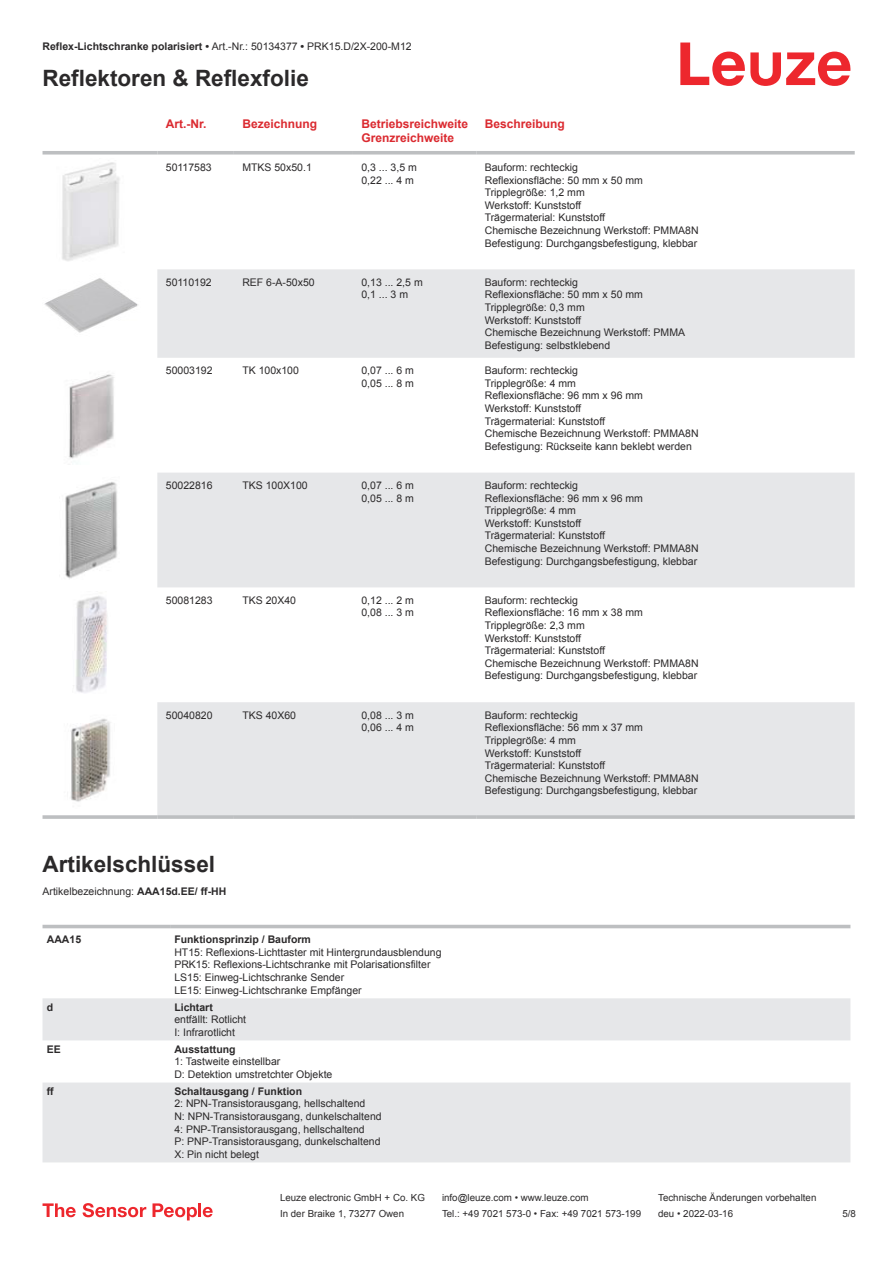
<style>
.page{position:relative;width:893px;height:1263px;background:#fff}
.page>*{position:absolute;margin:0;border:0;box-sizing:border-box;transform-origin:0 0}
.t1{font:700 22.5px "Arial";color:#2b292a}
.t2{font:700 12px/14.4px "Arial";color:#db2a30}
.t3{font:10.5px/12.6px "Arial";color:#2b292a}
.t4{font:700 10.5px "Arial";color:#2b292a}
.t5{font:9.75px "Arial";color:#2b292a}
.s1{font-weight:700}
</style>
<div class="page">
<svg style="left:680px;top:43px;width:170px;height:43px"></svg>
<svg style="left:157px;top:269px;width:698px;height:546px;fill:#e6e7e9"></svg>
<svg style="left:43px;top:151px;width:114px;height:4px"></svg>
<svg style="left:157px;top:151px;width:77px;height:4px"></svg>
<svg style="left:234px;top:151px;width:119px;height:4px"></svg>
<svg style="left:353px;top:151px;width:123px;height:4px"></svg>
<svg style="left:476px;top:151px;width:379px;height:4px;background:#c4c6c8"></svg>
<svg style="left:43px;top:815px;width:114px;height:4px"></svg>
<hr style="left:157px;top:815px;width:77px;height:4px;background:#c6c8c9">
<hr style="left:234px;top:815px;width:119px;height:4px;background:#bdbfc1">
<hr style="left:353px;top:815px;width:123px;height:4px;background:#bdbfc1">
<hr style="left:476px;top:815px;width:379px;height:4px;background:#c6c8c9">
<img style="left:62px;top:162px;width:58px;height:99px">
<img style="left:44px;top:278px;width:94px;height:55px">
<img style="left:69px;top:374px;width:45px;height:85px">
<img style="left:65px;top:482px;width:53px;height:97px">
<img style="left:73px;top:596px;width:34px;height:97px">
<img style="left:70px;top:718px;width:41px;height:84px">
<div style="left:43px;top:924px;width:807px;height:5px;background:#ececed"></div>
<svg style="left:43px;top:998px;width:807px;height:164px;fill:#e6e7e9"></svg>
<hr style="left:43px;top:925px;width:127px;height:3px;background:#bdbfc1">
<hr style="left:170px;top:925px;width:680px;height:3px;background:#bdbfc1">
<svg style="left:43px;top:1203px;width:33px;height:14px"></svg>
<svg style="left:83px;top:1203px;width:63px;height:14px"></svg>
<svg style="left:153px;top:1203px;width:44px;height:17px"></svg>
<hr style="left:198px;top:1203px;width:3px;height:14px;background:#ed272d">
<svg style="left:203px;top:1207px;width:10px;height:10px"></svg>
<p class="t3" style="left:43px;top:41px;width:371px"><span class="s1">Reflex-Lichtschranke polarisiert •</span> Art.-Nr.: 50134377 <span class="s1">•</span> PRK15.D/2X-200-M12</p>
<h1 class="t1" style="left:43px;top:70px;width:268px">Reflektoren &amp; Reflexfolie</h1>
<p class="t2" style="left:166px;top:117px;width:42px">Art.-Nr.</p>
<p class="t2" style="left:242px;top:117px;width:76px">Bezeichnung</p>
<p class="t2" style="left:361px;top:117px;width:108px">Betriebsreichweite<br>Grenzreichweite</p>
<p class="t2" style="left:485px;top:117px;width:82px">Beschreibung</p>
<p class="t3" style="left:166px;top:162px;width:47px">50117583</p>
<p class="t3" style="left:242px;top:162px;width:71px">MTKS 50x50.1</p>
<p class="t3" style="left:361px;top:162px;width:57px">0,3 ... 3,5 m<br>0,22 ... 4 m</p>
<p class="t3" style="left:485px;top:162px;width:215px">Bauform: rechteckig<br>Reflexionsfläche: 50 mm x 50 mm<br>Tripplegröße: 1,2 mm<br>Werkstoff: Kunststoff<br>Trägermaterial: Kunststoff<br>Chemische Bezeichnung Werkstoff: PMMA8N<br>Befestigung: Durchgangsbefestigung, klebbar</p>
<p class="t3" style="left:166px;top:277px;width:47px">50110192</p>
<p class="t3" style="left:242px;top:277px;width:74px">REF 6-A-50x50</p>
<p class="t3" style="left:361px;top:277px;width:63px">0,13 ... 2,5 m<br>0,1 ... 3 m</p>
<p class="t3" style="left:485px;top:277px;width:202px">Bauform: rechteckig<br>Reflexionsfläche: 50 mm x 50 mm<br>Tripplegröße: 0,3 mm<br>Werkstoff: Kunststoff<br>Chemische Bezeichnung Werkstoff: PMMA<br>Befestigung: selbstklebend</p>
<p class="t3" style="left:166px;top:365px;width:48px">50003192</p>
<p class="t3" style="left:242px;top:365px;width:58px">TK 100x100</p>
<p class="t3" style="left:361px;top:365px;width:54px">0,07 ... 6 m<br>0,05 ... 8 m</p>
<p class="t3" style="left:485px;top:365px;width:215px">Bauform: rechteckig<br>Tripplegröße: 4 mm<br>Reflexionsfläche: 96 mm x 96 mm<br>Werkstoff: Kunststoff<br>Trägermaterial: Kunststoff<br>Chemische Bezeichnung Werkstoff: PMMA8N<br>Befestigung: Rückseite kann beklebt werden</p>
<p class="t3" style="left:166px;top:480px;width:48px">50022816</p>
<p class="t3" style="left:242px;top:480px;width:67px">TKS 100X100</p>
<p class="t3" style="left:361px;top:480px;width:54px">0,07 ... 6 m<br>0,05 ... 8 m</p>
<p class="t3" style="left:485px;top:480px;width:215px">Bauform: rechteckig<br>Reflexionsfläche: 96 mm x 96 mm<br>Tripplegröße: 4 mm<br>Werkstoff: Kunststoff<br>Trägermaterial: Kunststoff<br>Chemische Bezeichnung Werkstoff: PMMA8N<br>Befestigung: Durchgangsbefestigung, klebbar</p>
<p class="t3" style="left:166px;top:595px;width:48px">50081283</p>
<p class="t3" style="left:242px;top:595px;width:55px">TKS 20X40</p>
<p class="t3" style="left:361px;top:595px;width:54px">0,12 ... 2 m<br>0,08 ... 3 m</p>
<p class="t3" style="left:485px;top:595px;width:215px">Bauform: rechteckig<br>Reflexionsfläche: 16 mm x 38 mm<br>Tripplegröße: 2,3 mm<br>Werkstoff: Kunststoff<br>Trägermaterial: Kunststoff<br>Chemische Bezeichnung Werkstoff: PMMA8N<br>Befestigung: Durchgangsbefestigung, klebbar</p>
<p class="t3" style="left:166px;top:710px;width:48px">50040820</p>
<p class="t3" style="left:242px;top:710px;width:55px">TKS 40X60</p>
<p class="t3" style="left:361px;top:710px;width:54px">0,08 ... 3 m<br>0,06 ... 4 m</p>
<p class="t3" style="left:485px;top:710px;width:215px">Bauform: rechteckig<br>Reflexionsfläche: 56 mm x 37 mm<br>Tripplegröße: 4 mm<br>Werkstoff: Kunststoff<br>Trägermaterial: Kunststoff<br>Chemische Bezeichnung Werkstoff: PMMA8N<br>Befestigung: Durchgangsbefestigung, klebbar</p>
<h1 class="t1" style="left:43px;top:855px;width:174px">Artikelschlüssel</h1>
<p class="t3" style="left:43px;top:885px;width:185px">Artikelbezeichnung: <span class="s1">AAA15d.EE/ ff-HH</span></p>
<p class="t4" style="left:47px;top:935px;width:36px">AAA15</p>
<p class="t4" style="left:174px;top:935px;width:138px">Funktionsprinzip / Bauform</p>
<p class="t3" style="left:174px;top:947px;width:269px">HT15: Reflexions-Lichttaster mit Hintergrundausblendung PRK15: Reflexions-Lichtschranke mit Polarisationsfilter LS15: Einweg-Lichtschranke Sender<br>LE15: Einweg-Lichtschranke Empfänger</p>
<p class="t4" style="left:47px;top:1003px;width:8px">d</p>
<p class="t4" style="left:174px;top:1003px;width:40px">Lichtart</p>
<p class="t3" style="left:174px;top:1014px;width:73px">entfällt: Rotlicht<br>I: Infrarotlicht</p>
<p class="t4" style="left:47px;top:1045px;width:16px">EE</p>
<p class="t4" style="left:174px;top:1045px;width:63px">Ausstattung</p>
<p class="t3" style="left:174px;top:1056px;width:160px">1: Tastweite einstellbar<br>D: Detektion umstretchter Objekte</p>
<p class="t4" style="left:47px;top:1087px;width:8px">ff</p>
<p class="t4" style="left:174px;top:1087px;width:129px">Schaltausgang / Funktion</p>
<p class="t3" style="left:174px;top:1098px;width:209px">2: NPN-Transistorausgang, hellschaltend<br>N: NPN-Transistorausgang, dunkelschaltend 4: PNP-Transistorausgang, hellschaltend<br>P: PNP-Transistorausgang, dunkelschaltend X: Pin nicht belegt</p>
<p class="t5" style="left:280px;top:1194px;width:146px">Leuze electronic GmbH + Co. KG</p>
<p class="t5" style="left:442px;top:1194px;width:148px">info@leuze.com • www.leuze.com</p>
<p class="t5" style="left:658px;top:1194px;width:160px">Technische Änderungen vorbehalten</p>
<p class="t5" style="left:280px;top:1210px;width:126px">In der Braike 1, 73277 Owen</p>
<p class="t5" style="left:442px;top:1210px;width:201px">Tel.: +49 7021 573-0 • Fax: +49 7021 573-199</p>
<p class="t5" style="left:658px;top:1210px;width:76px">deu • 2022-03-16</p>
<p class="t5" style="left:842px;top:1210px;width:15px">5 /8</p>
</div>
